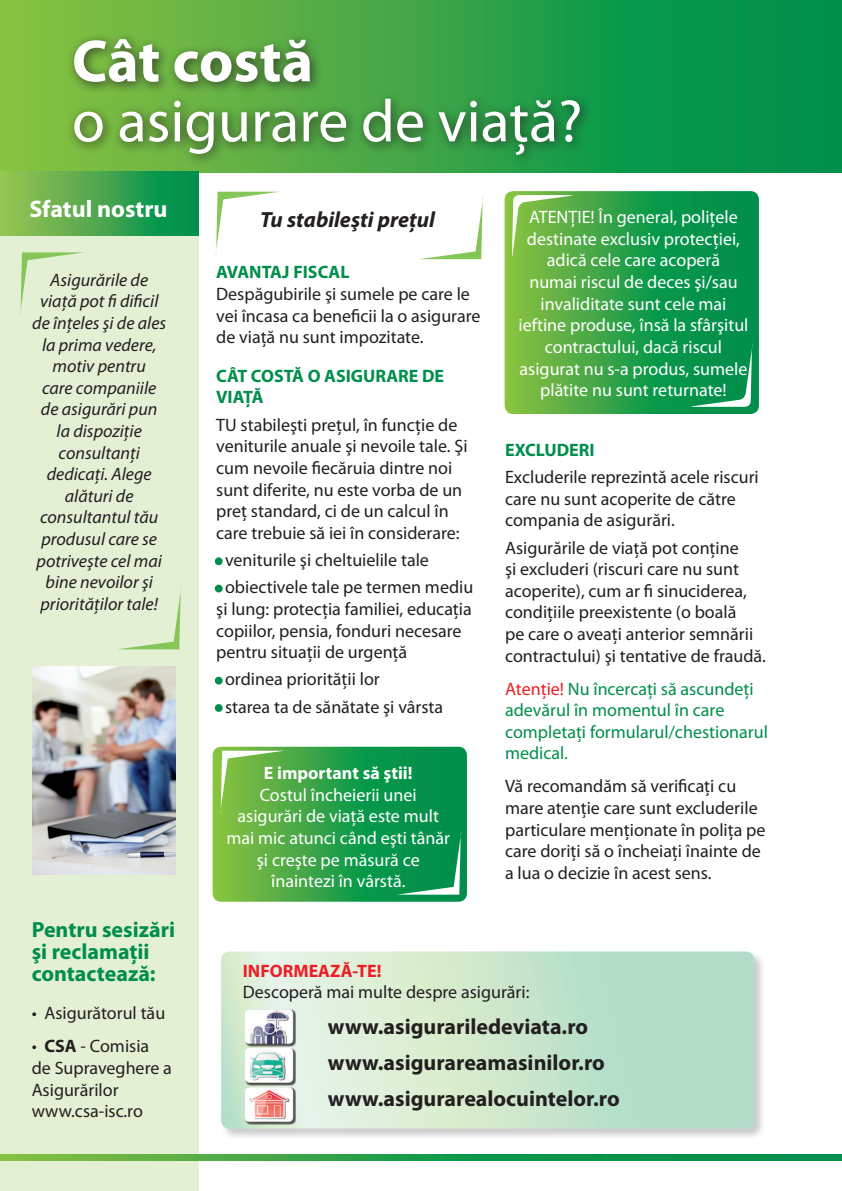
<style>
.page{position:relative;width:842px;height:1191px;background:#fff}
.page>*{position:absolute;margin:0;border:0;box-sizing:border-box;transform-origin:0 0}
.t1{font:60px "Myriad Pro";color:#fff}
.t2{font:700 60px "Myriad Pro";letter-spacing:-.01em;color:#fff}
.t3{font:700 24px "Myriad Pro";color:#fff}
.t4{font:700 22px/36px "Myriad Pro";color:#231f20}
.t5{font:700 22px/22px "Myriad Pro";color:#008e4c}
.t6{font:italic 700 22px "Myriad Pro";color:#231f20}
.t7{font:18px/21.6px "Myriad Pro";color:#231f20}
.t8{font:18px/21.6px "Myriad Pro";color:#fff;text-align:center}
.t9{font:italic 18px/21.6px "Myriad Pro";color:#231f20;text-align:center}
.t10{font:18px/21.6px "Myriad Pro";color:#008e4c}
.t11{font:700 18px "Myriad Pro";color:#008e4c}
.t12{font:700 18px "Myriad Pro";color:#fff}
.t13{font:700 18px "Myriad Pro";color:#ee1d23}
.s1{font-weight:700}
.s2{color:#008e4c}
.s3{color:#ee1d23}
</style>
<div class="page">
<svg style="left:0;top:0;width:842px;height:173px;background:#2ba147"></svg>
<div style="left:0;top:201px;width:198px;height:990px;background:#e4f0d4"></div>
<svg style="left:0;top:171px;width:198px;height:64px;background:#48a74f"></svg>
<div style="left:66px;top:31px;width:527px;height:136px;background:#231f20;opacity:.75"></div>
<svg style="left:0;top:1154px;width:842px;height:6px;background:#2b9f48"></svg>
<div style="left:215px;top:557px;width:8px;height:8px;border:4px solid #008e4c;border-radius:50%"></div>
<div style="left:215px;top:584px;width:8px;height:8px;border:4px solid #008e4c;border-radius:50%"></div>
<div style="left:215px;top:677px;width:8px;height:7px;border:4px solid #008e4c;border-radius:50%"></div>
<div style="left:215px;top:704px;width:8px;height:8px;border:4px solid #008e4c;border-radius:50%"></div>
<svg style="left:215px;top:192px;width:62px;height:63px"></svg>
<svg style="left:421px;top:197px;width:62px;height:62px"></svg>
<svg style="left:20px;top:252px;width:64px;height:63px"></svg>
<svg style="left:120px;top:588px;width:61px;height:61px"></svg>
<svg style="left:213px;top:746px;width:254px;height:155px;background:#35a44c"></svg>
<img style="left:33px;top:667px;width:143px;height:207px">
<svg style="left:505px;top:191px;width:254px;height:223px;background:#2fa148"></svg>
<svg style="left:512px;top:195px;width:64px;height:61px;background:#7dbe58"></svg>
<svg style="left:688px;top:343px;width:65px;height:64px;background:#1c9b5d"></svg>
<div style="left:221px;top:950px;width:545px;height:190px;background:#231f20;opacity:.75"></div>
<svg style="left:221px;top:951px;width:533px;height:177px;background:#c9e6cf"></svg>
<div style="left:245px;top:1047px;width:51px;height:38px;background:#231f20;opacity:.75"></div>
<div style="left:243px;top:1046px;width:52px;height:34px;background:#fff;opacity:.75"></div>
<div style="left:243px;top:1049px;width:52px;height:35px;background:#231f20;opacity:.75"></div>
<div style="left:245px;top:1087px;width:51px;height:38px;background:#231f20;opacity:.75"></div>
<div style="left:243px;top:1085px;width:52px;height:35px;background:#fff;opacity:.75"></div>
<div style="left:243px;top:1088px;width:52px;height:36px;background:#231f20;opacity:.75"></div>
<div style="left:245px;top:1009px;width:51px;height:38px;background:#231f20;opacity:.75"></div>
<div style="left:243px;top:1007px;width:52px;height:35px;background:#fff;opacity:.75"></div>
<div style="left:243px;top:1010px;width:52px;height:36px;background:#231f20;opacity:.75"></div>
<h1 class="t2" style="left:72px;top:27px;width:243px">Cât costă</h1>
<h1 class="t1" style="left:72px;top:88px;width:512px">o asigurare de viaţă?</h1>
<h2 class="t3" style="left:29px;top:195px;width:140px">Sfatul nostru</h2>
<p class="t9" style="left:32px;top:269px;width:135px">Asigurările de viaţă pot fi dificil de înţeles şi de ales la prima vedere, motiv pentru<br>care companiile de asigurări pun la dispoziţie consultanţi dedicaţi. Alege alături de consultantul tău produsul care se potriveşte cel mai bine nevoilor şi priorităţilor tale!</p>
<p class="t5" style="left:32px;top:918px;width:145px">Pentru sesizări şi reclamaţii contactează:</p>
<p class="t7" style="left:32px;top:1002px;width:135px">• Asigurătorul tău</p>
<p class="t7" style="left:32px;top:1035px;width:142px">• <span class="s1">CSA</span> - Comisia de Supraveghere a<br>Asigurărilor www.csa-isc.ro</p>
<p class="t6" style="left:260px;top:207px;width:176px">Tu stabileşti preţul</p>
<p class="t11" style="left:216px;top:262px;width:12px">AVANTA</p>
<p class="t11" style="left:282px;top:262px;width:58px">J FISCAL</p>
<p class="t7" style="left:216px;top:283px;width:266px">Despăgubirile şi sumele pe care le vei încasa ca beneficii la o asigurare de viaţă nu sunt impozitate.</p>
<p class="t11" style="left:216px;top:366px;width:171px">CÂT COSTĂ O ASIGURARE</p>
<p class="t11" style="left:422px;top:366px;width:12px">DE</p>
<p class="t11" style="left:216px;top:387px;width:11px">VIAŢ</p>
<p class="t11" style="left:252px;top:387px;width:13px">Ă</p>
<p class="t7" style="left:216px;top:414px;width:253px">TU stabileşti preţul, în funcţie de veniturile anuale şi nevoile tale. Şi cum nevoile fiecăruia dintre noi sunt diferite, nu este vorba de un preţ standard, ci de un calcul în care trebuie să iei în considerare:</p>
<p class="t7" style="left:216px;top:549px;width:214px"><span class="s2">•</span> veniturile şi cheltuielile tale</p>
<p class="t7" style="left:216px;top:577px;width:259px"><span class="s2">•</span> obiectivele tale pe termen mediu şi lung: protecţia familiei, educaţia copiilor, pensia, fonduri necesare pentru situaţii de urgenţă</p>
<p class="t7" style="left:216px;top:669px;width:165px"><span class="s2">•</span> ordinea priorităţii lor</p>
<p class="t7" style="left:216px;top:696px;width:229px"><span class="s2">•</span> starea ta de sănătate şi vârsta</p>
<p class="t12" style="left:264px;top:763px;width:150px">E important să ştii!</p>
<p class="t8" style="left:227px;top:784px;width:225px">Costul încheierii unei asigurări de viaţă este mult mai mic atunci când eşti tânăr şi creşte pe măsură ce înaintezi în vârstă.</p>
<p class="t8" style="left:518px;top:207px;width:232px">ATENŢIE! În general, poliţele destinate exclusiv protecţiei, adică cele care acoperă<br>numai riscul de deces şi/sau invaliditate sunt cele mai ieftine produse, însă la sfârşitul contractului, dacă riscul asigurat nu s-a produs, sumele plătite nu sunt returnate!</p>
<p class="t11" style="left:505px;top:440px;width:62px">EXCLUDERI</p>
<p class="t7" style="left:505px;top:467px;width:255px">Excluderile reprezintă acele riscuri care nu sunt acoperite de către compania de asigurări.</p>
<p class="t7" style="left:505px;top:537px;width:262px">Asigurările de viaţă pot conţine<br>şi excluderi (riscuri care nu sunt acoperite), cum ar fi sinuciderea, condiţiile preexistente (o boală<br>pe care o aveaţi anterior semnării contractului) şi tentative de fraudă.</p>
<p class="t10" style="left:505px;top:678px;width:264px"><span class="s3">Atenţie!</span> Nu încercaţi să ascundeţi adevărul în momentul în care completaţi formularul/chestionarul medical.</p>
<p class="t7" style="left:505px;top:776px;width:262px">Vă recomandăm să verificaţi cu mare atenţie care sunt excluderile particulare menţionate în poliţa pe care doriţi să o încheiaţi înainte de a lua o decizie în acest sens.</p>
<p class="t13" style="left:243px;top:960px;width:140px">IN FORMEAZĂ-TE!</p>
<p class="t7" style="left:243px;top:981px;width:288px">Descoperă mai multe despre asigurări:</p>
<p class="t4" style="left:328px;top:1009px;width:293px">www.asigurariledeviata.ro www.asigurareamasinilor.ro www.asigurarealocuintelor.ro</p>
</div>
